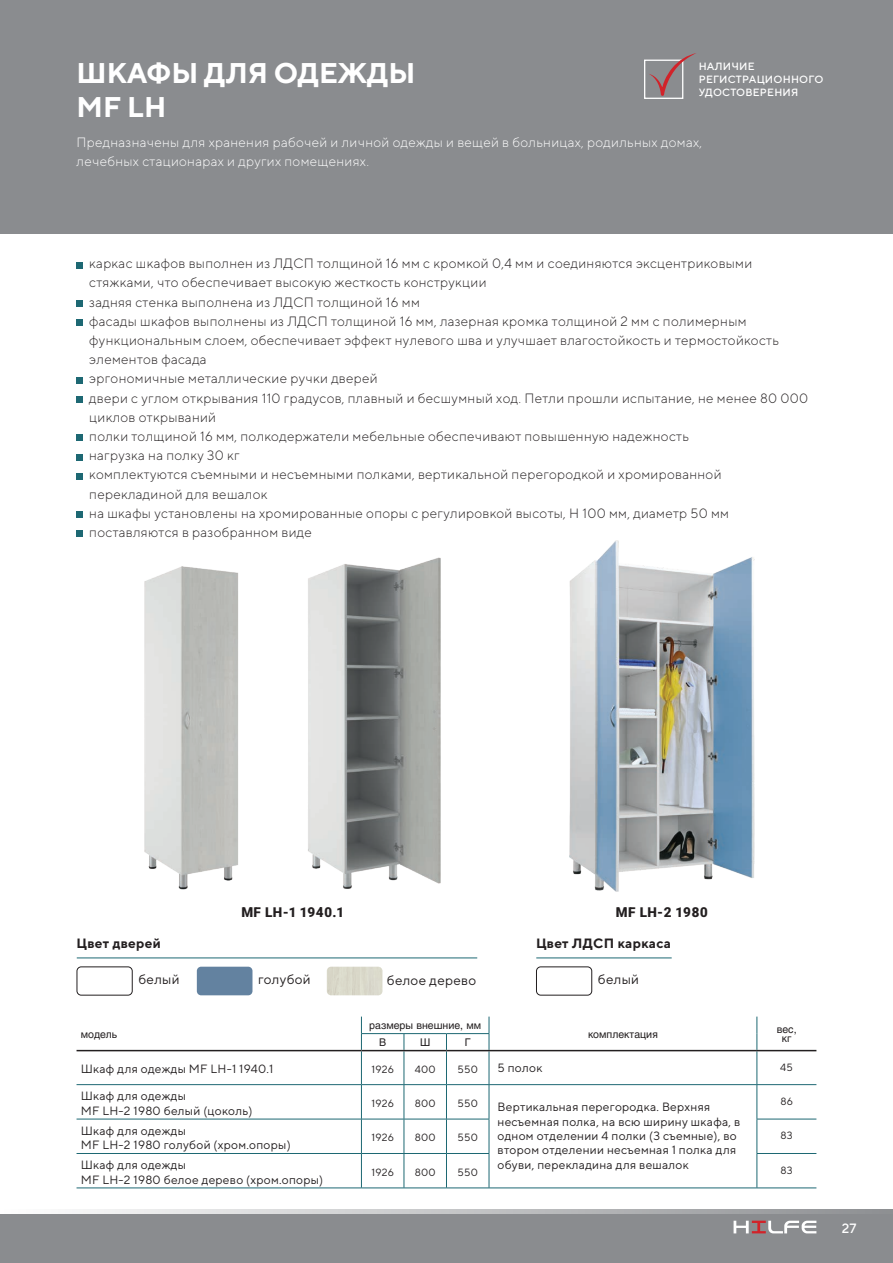
<style>
.page{position:relative;width:893px;height:1263px;background:#fff}
.page>*{position:absolute;margin:0;border:0;box-sizing:border-box;transform-origin:0 0}
.t1{font:700 28.5px/34.2px "TT Norms";color:#fff}
.t2{font:300 13.5px/19.2px "TT Norms";letter-spacing:.02em;color:#231f20}
.t3{font:300 13.5px/19.2px "TT Norms";letter-spacing:.02em;color:#fff}
.t4{font:13.5px "TT Norms";letter-spacing:.02em;color:#231f20}
.t5{font:700 13.5px "TT Norms";letter-spacing:.02em;color:#231f20}
.t6{font:13.5px "Roboto";letter-spacing:.03em;color:#231f20}
.t7{font:500 13.5px "TT Norms";color:#fff}
.t8{font:12px/14.4px "TT Norms";letter-spacing:.02em;color:#231f20}
.t9{font:10.5px "TT Norms";letter-spacing:.02em;color:#231f20}
.t10{font:10.5px/9.6px "Helios C";color:#231f20;text-align:center}
.t11{font:500 10.5px/13.2px "TT Norms";letter-spacing:.02em;color:#fff}
</style>
<div class="page">
<div style="left:0;top:1209px;width:893px;height:54px;background:#8a8c8f"></div>
<svg style="left:0;top:1209px;width:836px;height:4px;background:#c9cacb"></svg>
<svg style="left:734px;top:1221px;width:82px;height:12px"></svg>
<div style="left:0;top:0;width:893px;height:234px;background:#8a8c8f"></div>
<img style="left:144px;top:566px;width:94px;height:324px">
<img style="left:308px;top:557px;width:133px;height:332px">
<svg style="left:77px;top:262px;width:6px;height:6px"></svg>
<div style="left:77px;top:300px;width:6px;height:7px;background:#1d6873"></div>
<div style="left:77px;top:319px;width:6px;height:7px;background:#1d6873"></div>
<svg style="left:77px;top:377px;width:6px;height:6px"></svg>
<div style="left:77px;top:396px;width:6px;height:7px;background:#1d6873"></div>
<svg style="left:77px;top:435px;width:6px;height:6px"></svg>
<svg style="left:77px;top:454px;width:6px;height:6px"></svg>
<svg style="left:77px;top:473px;width:6px;height:6px"></svg>
<div style="left:77px;top:511px;width:6px;height:7px;background:#1d6873"></div>
<svg style="left:77px;top:531px;width:6px;height:6px"></svg>
<div style="left:197px;top:967px;width:55px;height:28px;background:#6382a0;border-radius:4px"></div>
<div style="left:327px;top:967px;width:55px;height:28px;background:#dad8ca"></div>
<div style="left:77px;top:967px;width:55px;height:28px;border:1px solid #231f20;border-radius:4px"></div>
<div style="left:536px;top:967px;width:56px;height:28px;border:1px solid #231f20;border-radius:4px"></div>
<hr style="left:77px;top:957px;width:400px;height:1px;background:#1d6873">
<hr style="left:536px;top:957px;width:136px;height:1px;background:#1d6873">
<svg style="left:77px;top:1051px;width:739px;height:137px"></svg>
<svg style="left:757px;top:1016px;width:1px;height:34px"></svg>
<svg style="left:361px;top:1016px;width:1px;height:34px"></svg>
<hr style="left:361px;top:1033px;width:43px;height:1px;background:#1d6873">
<svg style="left:404px;top:1034px;width:1px;height:16px"></svg>
<hr style="left:404px;top:1033px;width:42px;height:1px;background:#1d6873">
<svg style="left:446px;top:1034px;width:1px;height:16px"></svg>
<hr style="left:446px;top:1033px;width:43px;height:1px;background:#1d6873">
<svg style="left:489px;top:1016px;width:1px;height:34px"></svg>
<hr style="left:77px;top:1084px;width:284px;height:1px;background:#1d6873">
<hr style="left:361px;top:1051px;width:1px;height:33px;background:#1d6873">
<hr style="left:361px;top:1084px;width:43px;height:1px;background:#1d6873">
<hr style="left:404px;top:1051px;width:1px;height:33px;background:#1d6873">
<hr style="left:404px;top:1084px;width:42px;height:1px;background:#1d6873">
<hr style="left:446px;top:1051px;width:1px;height:33px;background:#1d6873">
<hr style="left:446px;top:1084px;width:43px;height:1px;background:#1d6873">
<hr style="left:489px;top:1051px;width:1px;height:33px;background:#1d6873">
<hr style="left:489px;top:1084px;width:268px;height:1px;background:#1d6873">
<hr style="left:757px;top:1051px;width:1px;height:33px;background:#1d6873">
<hr style="left:757px;top:1084px;width:59px;height:1px;background:#1d6873">
<hr style="left:77px;top:1050px;width:284px;height:1px;background:#231f20">
<hr style="left:489px;top:1050px;width:268px;height:1px;background:#231f20">
<hr style="left:757px;top:1050px;width:59px;height:1px;background:#231f20">
<hr style="left:361px;top:1050px;width:43px;height:1px;background:#231f20">
<hr style="left:404px;top:1050px;width:42px;height:1px;background:#231f20">
<hr style="left:446px;top:1050px;width:43px;height:1px;background:#231f20">
<hr style="left:361px;top:1085px;width:1px;height:34px;background:#1d6873">
<hr style="left:404px;top:1085px;width:1px;height:34px;background:#1d6873">
<hr style="left:446px;top:1085px;width:1px;height:34px;background:#1d6873">
<hr style="left:489px;top:1085px;width:1px;height:34px;background:#1d6873">
<hr style="left:757px;top:1085px;width:1px;height:34px;background:#1d6873">
<hr style="left:77px;top:1119px;width:284px;height:1px;background:#1d6873">
<hr style="left:361px;top:1119px;width:1px;height:34px;background:#1d6873">
<hr style="left:361px;top:1119px;width:43px;height:1px;background:#1d6873">
<hr style="left:404px;top:1119px;width:1px;height:34px;background:#1d6873">
<hr style="left:404px;top:1119px;width:42px;height:1px;background:#1d6873">
<hr style="left:446px;top:1119px;width:1px;height:34px;background:#1d6873">
<hr style="left:446px;top:1119px;width:43px;height:1px;background:#1d6873">
<hr style="left:489px;top:1119px;width:1px;height:34px;background:#1d6873">
<hr style="left:757px;top:1119px;width:1px;height:34px;background:#1d6873">
<hr style="left:757px;top:1119px;width:59px;height:1px;background:#1d6873">
<hr style="left:77px;top:1153px;width:284px;height:1px;background:#1d6873">
<hr style="left:77px;top:1188px;width:284px;height:1px;background:#1d6873">
<hr style="left:361px;top:1154px;width:1px;height:34px;background:#1d6873">
<hr style="left:361px;top:1153px;width:43px;height:1px;background:#1d6873">
<hr style="left:361px;top:1188px;width:43px;height:1px;background:#1d6873">
<hr style="left:404px;top:1154px;width:1px;height:34px;background:#1d6873">
<hr style="left:404px;top:1153px;width:42px;height:1px;background:#1d6873">
<hr style="left:404px;top:1188px;width:42px;height:1px;background:#1d6873">
<hr style="left:446px;top:1154px;width:1px;height:34px;background:#1d6873">
<hr style="left:446px;top:1153px;width:43px;height:1px;background:#1d6873">
<hr style="left:446px;top:1188px;width:43px;height:1px;background:#1d6873">
<hr style="left:489px;top:1154px;width:1px;height:34px;background:#1d6873">
<hr style="left:489px;top:1188px;width:268px;height:1px;background:#1d6873">
<hr style="left:757px;top:1154px;width:1px;height:34px;background:#1d6873">
<hr style="left:757px;top:1153px;width:59px;height:1px;background:#1d6873">
<hr style="left:757px;top:1188px;width:59px;height:1px;background:#1d6873">
<img style="left:569px;top:540px;width:186px;height:352px">
<div style="left:644px;top:60px;width:39px;height:39px;border:1px solid #fff"></div>
<svg style="left:649px;top:53px;width:47px;height:43px"></svg>
<h1 class="t1" style="left:77px;top:55px;width:340px">ШКАФЫ ДЛЯ ОДЕЖДЫ<br>MF LH</h1>
<p class="t3" style="left:77px;top:132px;width:627px">Предназначены для хранения рабочей и личной одежды и вещей в больницах, родильных домах, лечебных стационарах и других помещениях.</p>
<p class="t11" style="left:699px;top:59px;width:126px">НАЛИЧИЕ<br>РЕГИСТРАЦИОННОГО<br>УДОСТОВЕРЕНИЯ</p>
<p class="t2" style="left:89px;top:253px;width:721px">каркас шкафов выполнен из ЛДСП толщиной 16 мм с кромкой 0,4 мм и соединяются эксцентриковыми стяжками, что обеспечивает высокую жесткость конструкции<br>задняя стенка выполнена из ЛДСП толщиной 16 мм<br>фасады шкафов выполнены из ЛДСП толщиной 16 мм, лазерная кромка толщиной 2 мм с полимерным функциональным слоем, обеспечивает эффект нулевого шва и улучшает влагостойкость и термостойкость элементов фасада<br>эргономичные металлические ручки дверей<br>двери с углом открывания 110 градусов, плавный и бесшумный ход. Петли прошли испытание, не менее 80 000 циклов открываний<br>полки толщиной 16 мм, полкодержатели мебельные обеспечивают повышенную надежность<br>нагрузка на полку 30 кг<br>комплектуются съемными и несъемными полками, вертикальной перегородкой и хромированной перекладиной для вешалок<br>на шкафы установлены на хромированные опоры с регулировкой высоты, Н 100 мм, диаметр 50 мм поставляются в разобранном виде</p>
<p class="t6" style="left:241px;top:902px;width:104px">MF LH-1 1940.1</p>
<p class="t6" style="left:616px;top:902px;width:94px">MF LH-2 1980</p>
<p class="t5" style="left:77px;top:935px;width:86px">Цвет дверей</p>
<p class="t5" style="left:536px;top:935px;width:136px">Цвет ЛДСП каркаса</p>
<p class="t4" style="left:138px;top:971px;width:43px">белый</p>
<p class="t4" style="left:258px;top:971px;width:54px">голубой</p>
<p class="t4" style="left:387px;top:972px;width:91px">белое дерево</p>
<p class="t4" style="left:598px;top:971px;width:43px">белый</p>
<p class="t10" style="left:81px;top:1029px;width:38px">модель</p>
<p class="t10" style="left:369px;top:1020px;width:113px">размеры внешние, мм</p>
<p class="t10" style="left:379px;top:1037px;width:9px">В</p>
<p class="t10" style="left:420px;top:1037px;width:12px">Ш</p>
<p class="t10" style="left:465px;top:1037px;width:7px">Г</p>
<p class="t10" style="left:588px;top:1029px;width:71px">комплектация</p>
<p class="t10" style="left:777px;top:1024px;width:21px">вес, кг</p>
<p class="t8" style="left:81px;top:1062px;width:194px">Шкаф для одежды MF LH-1 1940.1</p>
<p class="t9" style="left:371px;top:1062px;width:24px">1926</p>
<p class="t9" style="left:415px;top:1062px;width:22px">400</p>
<p class="t9" style="left:458px;top:1062px;width:22px">550</p>
<p class="t8" style="left:497px;top:1060px;width:46px">5 полок</p>
<p class="t9" style="left:780px;top:1061px;width:14px">45</p>
<p class="t8" style="left:81px;top:1089px;width:173px">Шкаф для одежды<br>MF LH-2 1980 белый (цоколь)</p>
<p class="t9" style="left:371px;top:1097px;width:24px">1926</p>
<p class="t9" style="left:415px;top:1097px;width:22px">800</p>
<p class="t9" style="left:458px;top:1097px;width:22px">550</p>
<p class="t8" style="left:497px;top:1099px;width:244px">Вертикальная перегородка. Верхняя несъемная полка, на всю ширину шкафа, в одном отделении 4 полки (3 съемные), во втором отделении несъемная 1 полка для обуви, перекладина для вешалок</p>
<p class="t9" style="left:780px;top:1095px;width:14px">86</p>
<p class="t8" style="left:81px;top:1123px;width:211px">Шкаф для одежды<br>MF LH-2 1980 голубой (хром.опоры)</p>
<p class="t9" style="left:371px;top:1131px;width:24px">1926</p>
<p class="t9" style="left:415px;top:1131px;width:22px">800</p>
<p class="t9" style="left:458px;top:1131px;width:22px">550</p>
<p class="t9" style="left:780px;top:1129px;width:14px">83</p>
<p class="t8" style="left:81px;top:1157px;width:244px">Шкаф для одежды<br>MF LH-2 1980 белое дерево (хром.опоры)</p>
<p class="t9" style="left:371px;top:1165px;width:24px">1926</p>
<p class="t9" style="left:415px;top:1165px;width:22px">800</p>
<p class="t9" style="left:458px;top:1165px;width:22px">550</p>
<p class="t9" style="left:780px;top:1163px;width:14px">83</p>
<p class="t7" style="left:842px;top:1220px;width:16px">27</p>
</div>
